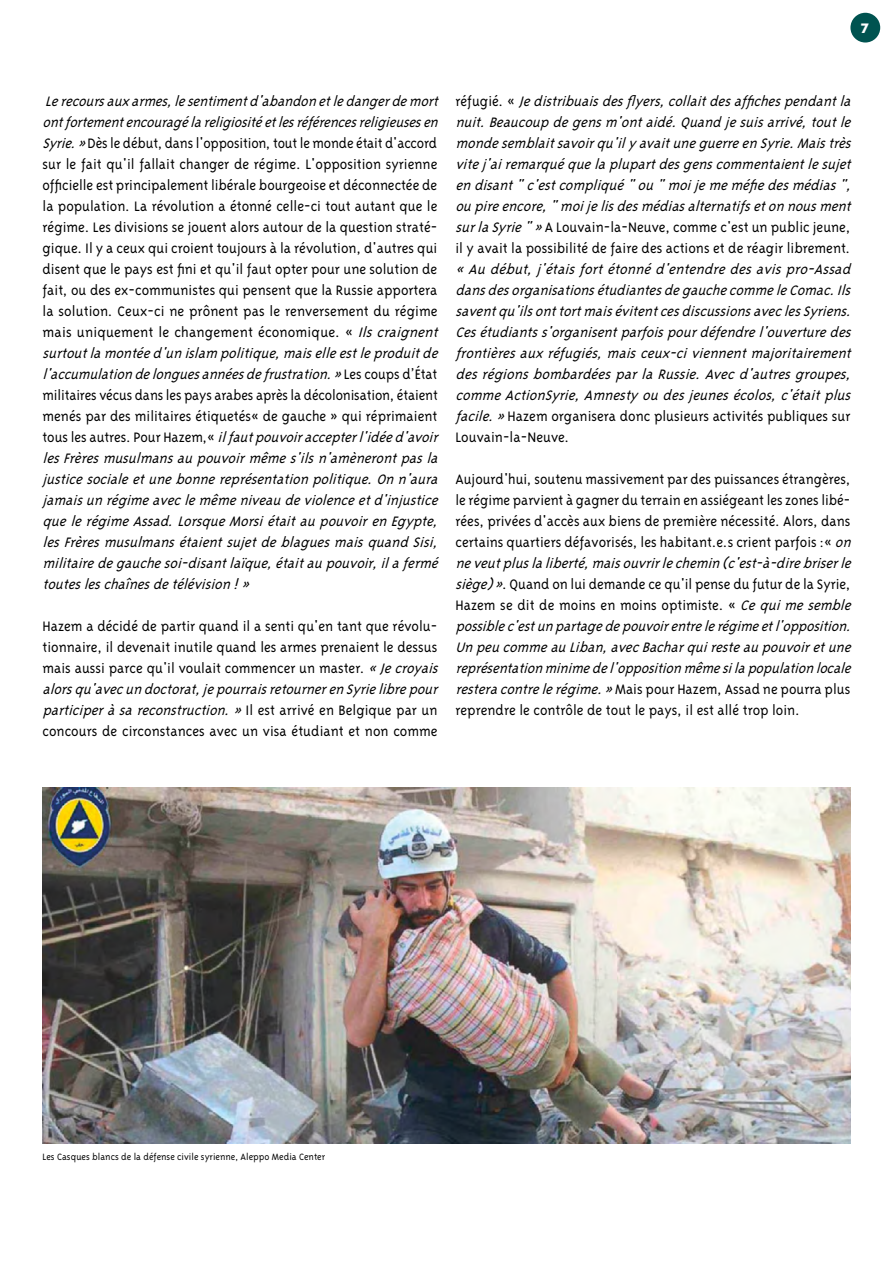
<style>
.page{position:relative;width:893px;height:1263px;background:#fff}
.page>*{position:absolute;margin:0;border:0;box-sizing:border-box;transform-origin:0 0}
.t1{font:300 15.75px/21px "Triplex";color:#000}
.t2{font:italic 300 15.75px/21px "Triplex";color:#000}
.t3{font:700 13.5px "Futura BT";color:#fff}
.t4{font:300 10.5px "Triplex";color:#000}
.s1{font-style:italic}
.s2{font-style:normal}
</style>
<div class="page">
<div style="left:850px;top:13px;width:30px;height:30px;background:#005350;border-radius:50%"></div>
<img style="left:43px;top:788px;width:807px;height:355px">
<p class="t3" style="left:860px;top:20px;width:10px">7</p>
<p class="t1" style="left:43px;top:90px;width:401px"><span class="s1">Lerecoursauxarmes,lesentimentd'abandonetledangerdemort ontfortementencouragélareligiositéetlesréférencesreligieusesen Syrie.»</span>Dès le début, dans l'opposition, tout le monde était d'accord sur le fait qu'il fallait changer de régime. L'opposition syrienne officielle est principalement libérale bourgeoise et déconnectée de la population. La révolution a étonné celle-ci tout autant que le régime. Les divisions se jouent alors autour de la question straté&shy;gique. Il y a ceux qui croient toujours à la révolution, d'autres qui disent que le pays est fini et qu'il faut opter pour une solution de fait, ou des ex-communistes qui pensent que la Russie apportera la solution. Ceux-ci ne prônent pas le renversement du régime mais uniquement le changement économique. « <span class="s1">Ilscraignent surtoutlamontéed'unislam politique,maiselleestleproduitde l'accumulationdelonguesannéesdefrustration.»</span>L e s c o u p s d ’ É t a t militaires vécus dans les pays arabes après la décolonisation, étaient menés par des militaires étiquetés« de gauche » qui réprimaient t o u s l e s a u t r e s . P o u r H a z e m , « <span class="s1">ilfautpouvoiraccepterl'idéed'avoir lesFrèresmusulmansaupouvoirmêmes'ilsn'amènerontpasla justicesocialeetunebonnereprésentationpolitique.Onn'aura jamaisunrégimeaveclemêmeniveaudeviolenceetd'injustice quelerégimeAssad.LorsqueMorsiétaitaupouvoirenEgypte, lesFrèresmusulmansétaientsujetdeblaguesmaisquandSisi, militairedegauchesoi-disantlaïque,étaitaupouvoir,ilafermé toutesleschaînesdetélévision!»</span></p>
<p class="t1" style="left:43px;top:615px;width:401px">Hazem a décidé de partir quand il a senti qu'en tant que révolu&shy;tionnaire, il devenait inutile quand les armes prenaient le dessus mais aussi parce qu'il voulait commencer un master. <span class="s1">«Jecroyais alorsqu'avecundoctorat,jepourraisretournerenSyrielibrepour participeràsareconstruction.»</span>I l e s t a r r i v é e n B e l g i q u e p a r u n concours de circonstances avec un visa étudiant et non comme</p>
<p class="t2" style="left:455px;top:90px;width:401px"><span class="s2">r é f u g i é . «</span> Jedistribuaisdesflyers,collaitdesaffichespendantla nuit.Beaucoupdegensm'ontaidé.Quandjesuisarrivé,toutle mondesemblaitsavoirqu'ilyavaituneguerreenSyrie.Maistrès vitej'airemarquéquelaplupartdesgenscommentaientlesujet endisant"c'estcompliqué"ou"moijememéfiedesmédias", oupireencore,"moijelisdesmédiasalternatifsetonnousment surlaSyrie"»<span class="s2">A Louvain-la-Neuve, comme c'est un public jeune, il y avait la possibilité de faire des actions et de réagir librement.</span></p>
<p class="t2" style="left:455px;top:258px;width:401px">«Audébut,j'étaisfortétonnéd'entendredesavispro-Assad dansdesorganisationsétudiantesdegauchecommeleComac.Ils saventqu'ilsonttortmaisévitentcesdiscussionsaveclesSyriens.<br>Cesétudiantss'organisentparfoispourdéfendrel'ouverturedes frontièresauxréfugiés,maisceux-civiennentmajoritairement desrégionsbombardéesparlaRussie.Avecd'autresgroupes, commeActionSyrie,Amnestyoudesjeunesécolos,c'étaitplus facile.»<span class="s2">Hazem organisera donc plusieurs activités publiques sur Louvain-la-Neuve.</span></p>
<p class="t1" style="left:455px;top:468px;width:401px">Aujourd'hui, soutenu massivement par des puissances étrangères, le régime parvient à gagner du terrain en assiégeant les zones libé&shy;rées, privées d'accès aux biens de première nécessité. Alors, dans certains quartiers défavorisés, les habitant.e.s crient parfois :« <span class="s1">on neveutpluslaliberté,maisouvrirlechemin(c'est-à-direbriserle siège)»</span>. Quand on lui demande ce qu'il pense du futur de la Syrie, Hazem se dit de moins en moins optimiste. « <span class="s1">Cequimesemble possiblec'estunpartagedepouvoirentrelerégimeetl'opposition.<br>UnpeucommeauLiban,avecBacharquiresteaupouvoiretune représentationminimedel'oppositionmêmesilapopulationlocale resteracontrelerégime.»</span>Mais pour Hazem, Assad ne pourra plus reprendre le contrôle de tout le pays, il est allé trop loin.</p>
<p class="t4" style="left:43px;top:1151px;width:284px">Les Casques blancs de la défense civile syrienne, Aleppo Media Center</p>
</div>
